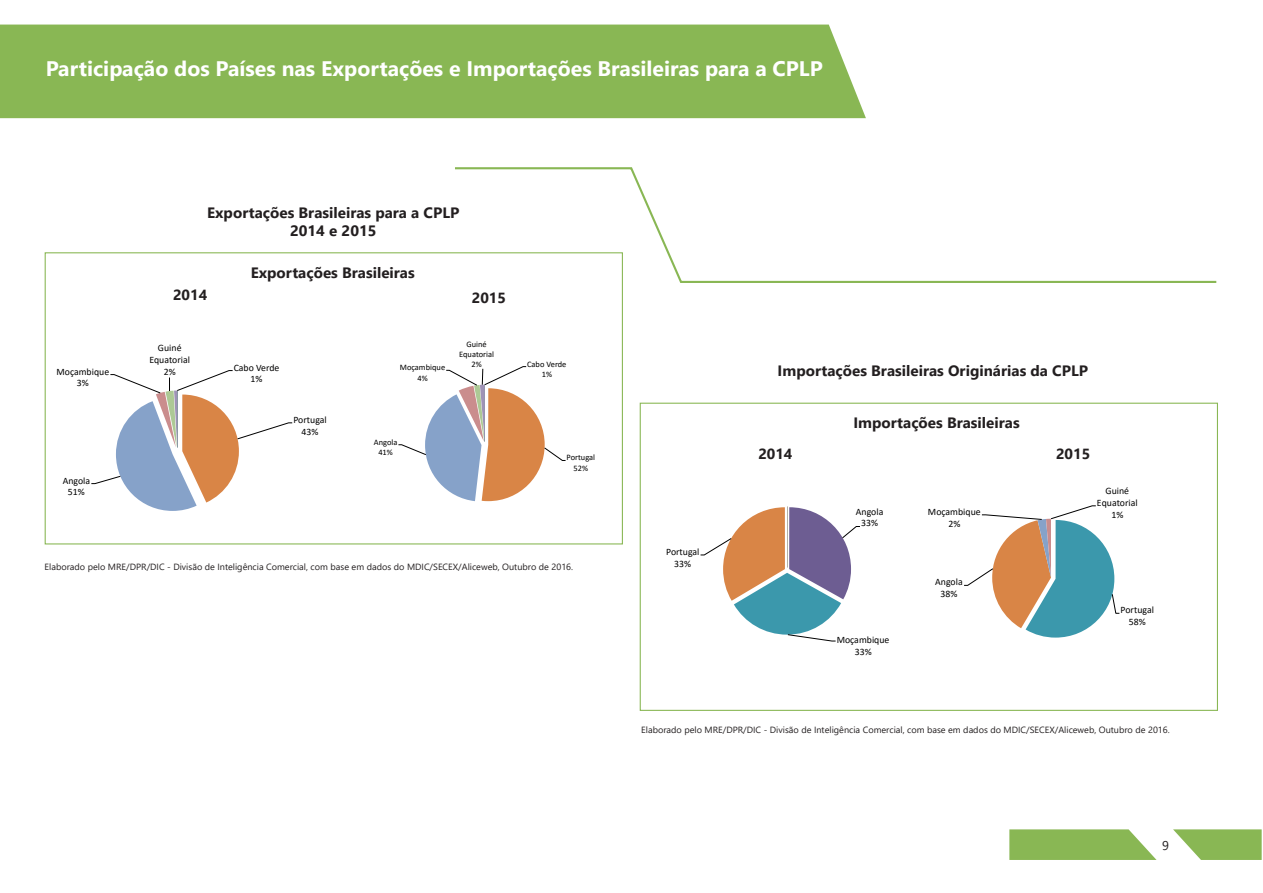
<style>
.page{position:relative;width:1263px;height:893px;background:#fff}
.page>*{position:absolute;margin:0;border:0;box-sizing:border-box;transform-origin:0 0}
.t1{font:700 21px "Segoe UI";color:#fff}
.t2{font:700 15px/18px "Segoe UI";color:#231f20;text-align:center}
.t3{font:700 14.7px "Segoe UI";color:#231f20}
.t4{font:12.75px "Segoe UI";color:#231f20}
.t5{font:9.75px/12px "Calibri";color:#000001;text-align:center}
.t6{font:9px "Segoe UI";color:#231f20}
.t7{font:8.4px/10.2px "Calibri";color:#000001;text-align:center}
</style>
<div class="page">
<div style="left:0;top:25px;width:866px;height:93px;background:#89b754"></div>
<svg style="left:1009px;top:829px;width:147px;height:31px;background:#95be66"></svg>
<svg style="left:1173px;top:829px;width:89px;height:31px;background:#9dc371"></svg>
<svg style="left:455px;top:167px;width:762px;height:116px"></svg>
<div style="left:45px;top:252px;width:578px;height:292px;border:1px solid #89b754"></div>
<svg style="left:91px;top:370px;width:202px;height:141px"></svg>
<svg style="left:398px;top:366px;width:168px;height:135px"></svg>
<svg style="left:700px;top:506px;width:160px;height:136px"></svg>
<svg style="left:964px;top:505px;width:156px;height:133px"></svg>
<h1 class="t1" style="left:46px;top:52px;width:779px">Participação dos Países nas Exportações e Importações Brasileiras para a CPLP</h1>
<h2 class="t2" style="left:207px;top:204px;width:254px">Exportações Brasileiras para a CPLP<br>2014 e 2015</h2>
<p class="t5" style="left:57px;top:365px;width:54px">Moçambique<br>3%</p>
<p class="t5" style="left:63px;top:474px;width:29px">Angola<br>51%</p>
<h3 class="t3" style="left:173px;top:283px;width:36px">2014</h3>
<p class="t5" style="left:149px;top:342px;width:42px">Guiné<br>Equatorial<br>2%</p>
<h2 class="t2" style="left:251px;top:263px;width:166px">Exportações Brasileiras</h2>
<p class="t5" style="left:234px;top:361px;width:47px">Cabo Verde<br>1%</p>
<p class="t5" style="left:293px;top:413px;width:35px">Portugal<br>43%</p>
<p class="t7" style="left:400px;top:362px;width:47px">Moçambique<br>4%</p>
<p class="t7" style="left:374px;top:437px;width:25px">Angola<br>41%</p>
<h3 class="t3" style="left:472px;top:286px;width:36px">2015</h3>
<p class="t7" style="left:459px;top:338px;width:36px">Guiné<br>Equatorial<br>2%</p>
<p class="t7" style="left:527px;top:358px;width:41px">Cabo Verde<br>1%</p>
<p class="t7" style="left:566px;top:452px;width:30px">Portugal<br>52%</p>
<p class="t6" style="left:45px;top:560px;width:530px">Elaborado pelo MRE/DPR/DIC - Divisão de Inteligência Comercial, com base em dados do MDIC/SECEX/Aliceweb, Outubro de 2016.</p>
<h2 class="t2" style="left:778px;top:362px;width:312px">Importações Brasileiras Originárias da CPLP</h2>
<h2 class="t2" style="left:853px;top:413px;width:168px">Importações Brasileiras</h2>
<p class="t5" style="left:666px;top:545px;width:35px">Portugal<br>33%</p>
<h3 class="t3" style="left:758px;top:442px;width:36px">2014</h3>
<p class="t5" style="left:856px;top:505px;width:29px">Angola<br>33%</p>
<p class="t5" style="left:837px;top:633px;width:54px">Moçambique<br>33%</p>
<p class="t5" style="left:928px;top:505px;width:54px">Moçambique<br>2%</p>
<p class="t5" style="left:935px;top:576px;width:29px">Angola<br>38%</p>
<h3 class="t3" style="left:1056px;top:442px;width:36px">2015</h3>
<p class="t5" style="left:1097px;top:484px;width:42px">Guiné<br>Equatorial<br>1%</p>
<p class="t5" style="left:1120px;top:604px;width:35px">Portugal<br>58%</p>
<p class="t6" style="left:641px;top:723px;width:530px">Elaborado pelo MRE/DPR/DIC - Divisão de Inteligência Comercial, com base em dados do MDIC/SECEX/Aliceweb, Outubro de 2016.</p>
<h3 class="t4" style="left:1162px;top:835px;width:8px">9</h3>
</div>
